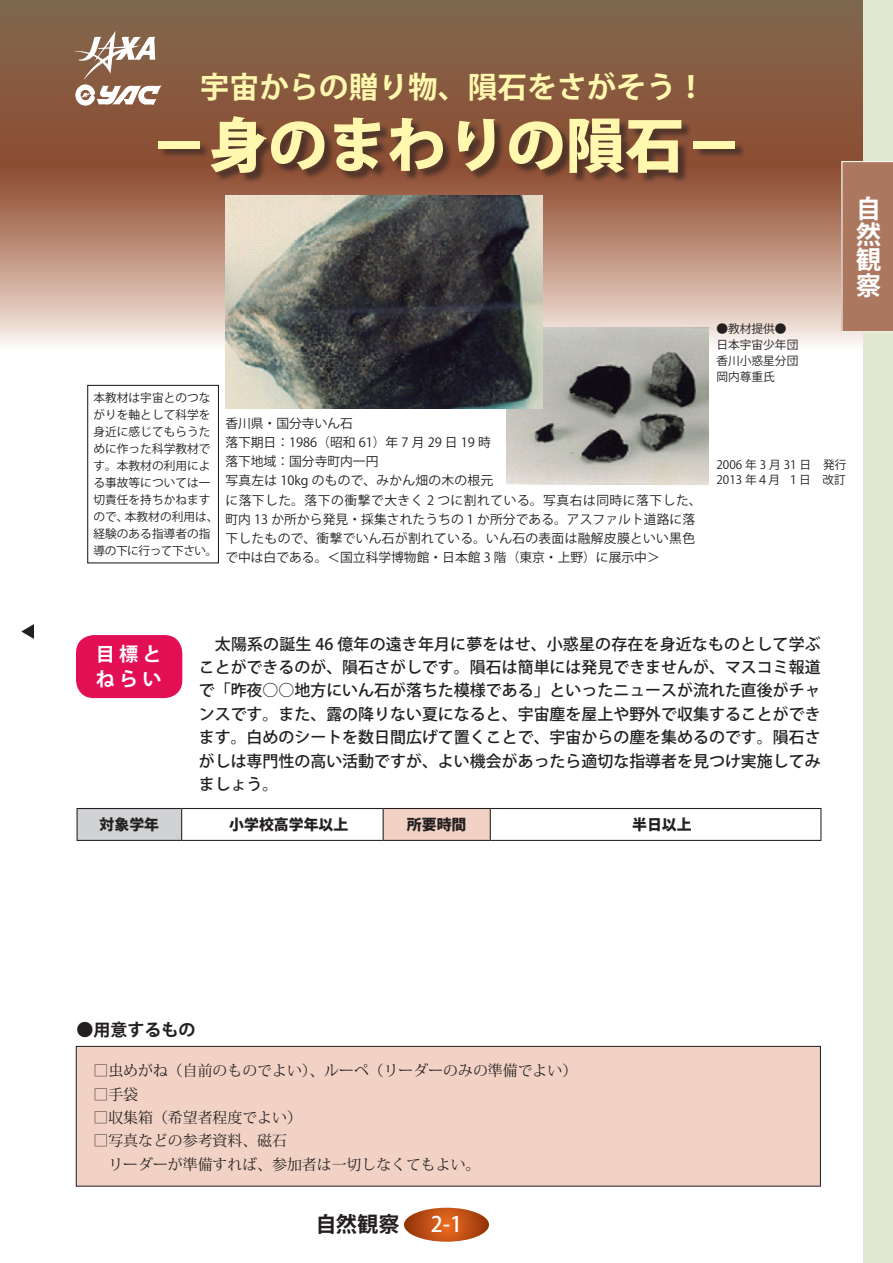
<style>
.page{position:relative;width:893px;height:1263px;background:#fff}
.page>*{position:absolute;margin:0;border:0;box-sizing:border-box;transform-origin:0 0}
.t1{font:800 59.55px "Koz Go Std";color:#fff8ae}
.t2{font:700 29.7px "Koz Go Std";color:#fff8ae}
.t3{font:700 25.5px/25.5px "Koz Go Std";color:#fff;text-align:justify}
.t4{font:700 21.3px "Koz Go Std";color:#231f20}
.t5{font:500 21.3px "Koz Go Std";color:#fff}
.t6{font:700 19.2px/25.5px "Koz Go Std";letter-spacing:.22em;color:#fff}
.t7{font:700 16.95px "Koz Go Std";color:#231f20}
.t8{font:500 15.9px/23.4px "Koz Go Std";color:#231f20;text-align:justify}
.t9{font:14.85px/23.4px "Koz Min Std";color:#231f20}
.t10{font:800 14.85px "Koz Go Std";color:#231f20}
.t11{font:12.75px/19.2px "Koz Go Std";letter-spacing:.025em;color:#231f20}
.t12{font:12.75px/19.2px "Koz Go Std";letter-spacing:.005em;color:#231f20}
.t13{font:11.7px/17px "Koz Go Std";color:#231f20}
</style>
<div class="page">
<svg style="left:404px;top:1208px;width:85px;height:34px;background:#c15218"></svg>
<svg style="left:21px;top:624px;width:13px;height:15px"></svg>
<svg style="left:0;top:0;width:863px;height:351px;background:#a17862"></svg>
<div style="left:863px;top:0;width:30px;height:1263px;background:#e1e8d0"></div>
<div style="left:841px;top:161px;width:52px;height:171px;background:#ab775f"></div>
<div style="left:159px;top:117px;width:587px;height:66px;background:#231f20;opacity:.57"></div>
<div style="left:77px;top:808px;width:105px;height:32px;background:#d1d2d4"></div>
<div style="left:383px;top:808px;width:107px;height:32px;background:#f1d2c5"></div>
<hr style="left:77px;top:808px;width:105px;height:1px;background:#231f20">
<hr style="left:77px;top:809px;width:1px;height:31px;background:#231f20">
<hr style="left:182px;top:808px;width:201px;height:1px;background:#231f20">
<hr style="left:181px;top:809px;width:1px;height:31px;background:#231f20">
<hr style="left:383px;top:808px;width:107px;height:1px;background:#231f20">
<hr style="left:383px;top:809px;width:1px;height:31px;background:#231f20">
<hr style="left:490px;top:808px;width:331px;height:1px;background:#231f20">
<hr style="left:490px;top:809px;width:1px;height:31px;background:#231f20">
<hr style="left:820px;top:809px;width:1px;height:31px;background:#231f20">
<hr style="left:77px;top:840px;width:105px;height:1px;background:#231f20">
<hr style="left:182px;top:840px;width:201px;height:1px;background:#231f20">
<hr style="left:383px;top:840px;width:107px;height:1px;background:#231f20">
<hr style="left:490px;top:840px;width:331px;height:1px;background:#231f20">
<div style="left:76px;top:635px;width:106px;height:63px;background:#e20f55;border-radius:18px"></div>
<img style="left:506px;top:327px;width:202px;height:158px">
<img style="left:225px;top:196px;width:317px;height:212px">
<div style="left:76px;top:1046px;width:744px;height:140px;background:#f1d2c5"></div>
<div style="left:76px;top:1046px;width:745px;height:140px;border:1px solid #231f20"></div>
<img style="left:75px;top:31px;width:81px;height:49px">
<img style="left:73px;top:83px;width:89px;height:24px">
<div style="left:87px;top:385px;width:132px;height:178px;border:1px solid #231f20"></div>
<h2 class="t2" style="left:200px;top:68px;width:507px">宇宙からの贈り物、隕石をさがそう！</h2>
<h1 class="t1" style="left:149px;top:106px;width:597px">－身のまわりの隕石－</h1>
<h3 class="t3" style="left:856px;top:198px;width:27px;text-align:left">自然観察</h3>
<h3 class="t3" style="left:856px;top:198px;width:27px">人工衛星</h3>
<p class="t13" style="left:94px;top:389px;width:126px">本教材は宇宙とのつながりを軸として科学を身近に感じてもらうために作った科学教材です。本教材の利用による事故等については一切責任を持ちかねますので、本教材の利用は、経験のある指導者の指導の下に行って下さい。</p>
<p class="t12" style="left:225px;top:414px;width:269px">香川県・国分寺いん石<br>落下期日：1986（昭和 61）年 7 月 29 日 19 時落下地域：国分寺町内一円<br>写真左は 10kg のもので、みかん畑の木の根元</p>
<p class="t11" style="left:225px;top:491px;width:478px">に落下した。落下の衝撃で大きく 2 つに割れている。写真右は同時に落下した、町内 13 か所から発見・採集されたうちの 1 か所分である。アスファルト道路に落下したもので、衝撃でいん石が割れている。いん石の表面は融解皮膜といい黒色で中は白である。＜国立科学博物館・日本館 3 階（東京・上野）に展示中＞</p>
<p class="t13" style="left:716px;top:322px;width:95px;line-height:15.9px">●教材提供●<br>日本宇宙少年団香川小惑星分団　岡内尊重氏</p>
<p class="t13" style="left:716px;top:458px;width:131px;line-height:14.9px">2006 年 3 月 31 日　発行<br>2013 年４月 １日　改訂</p>
<p class="t6" style="left:96px;top:642px;width:67px">目標とねらい</p>
<p class="t8" style="left:199px;top:633px;width:623px">　太陽系の誕生 46 億年の遠き年月に夢をはせ、小惑星の存在を身近なものとして学ぶことができるのが、隕石さがしです。隕石は簡単には発見できませんが、マスコミ報道で「昨夜○○地方にいん石が落ちた模様である」といったニュースが流れた直後がチャンスです。また、露の降りない夏になると、宇宙塵を屋上や野外で収集することができます。白めのシートを数日間広げて置くことで、宇宙からの塵を集めるのです。隕石さがしは専門性の高い活動ですが、よい機会があったら適切な指導者を見つけ実施してみましょう。</p>
<p class="t10" style="left:100px;top:815px;width:61px">対象学年</p>
<p class="t10" style="left:229px;top:815px;width:121px">小学校高学年以上</p>
<p class="t10" style="left:407px;top:815px;width:61px">所要時間</p>
<p class="t10" style="left:632px;top:815px;width:61px">半日以上</p>
<p class="t7" style="left:77px;top:1018px;width:121px">●用意するもの</p>
<p class="t9" style="left:94px;top:1059px;width:493px">□虫めがね（自前のものでよい）、ルーペ（リーダーのみの準備でよい）　</p>
<p class="t9" style="left:94px;top:1082px;width:46px">□手袋</p>
<p class="t9" style="left:94px;top:1106px;width:210px">□収集箱（希望者程度でよい）</p>
<p class="t9" style="left:94px;top:1129px;width:388px">□写真などの参考資料、磁石<br>　リーダーが準備すれば、参加者は一切しなくてもよい。</p>
<h3 class="t4" style="left:316px;top:1210px;width:86px">自然観察</h3>
<h3 class="t5" style="left:431px;top:1211px;width:33px">2-1</h3>
</div>
